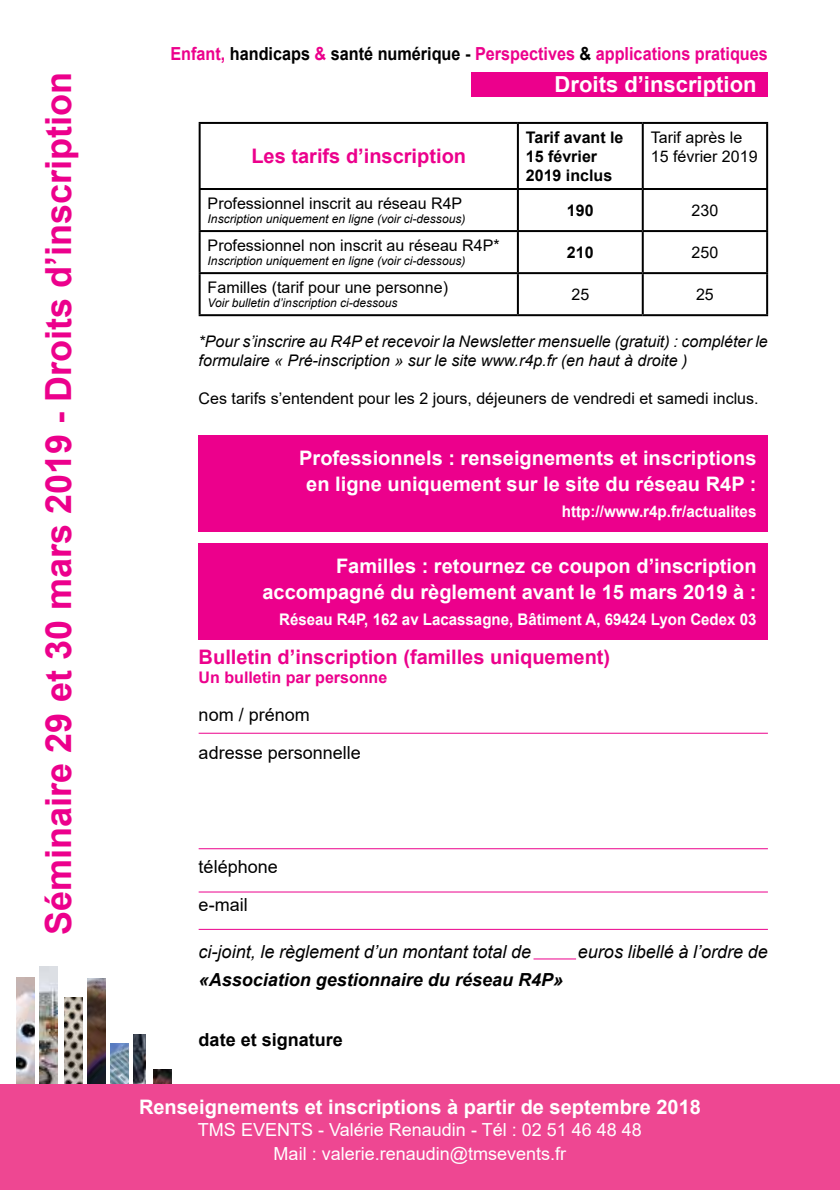
<style>
.page{position:relative;width:840px;height:1191px;background:#fff}
.page>*{position:absolute;margin:0;border:0;box-sizing:border-box;transform-origin:0 0}
.t1{font:700 36px "Arial";color:#ec008c}
.t2{font:700 22px "Arial";color:#fff}
.t3{font:700 20px/26px "Arial";color:#fff;text-align:center}
.t4{font:700 20px "Arial";color:#ec008c}
.t5{font:18px/24px "Arial";color:#fff;text-align:center}
.t6{font:700 18px "Arial";color:#ec008c;scale:.9 1}
.t7{font:italic 18px "Arial";color:#000}
.t8{font:18px/38px "Arial";color:#000}
.t9{font:italic 700 18px "Arial";color:#000}
.t10{font:700 18px "Arial";color:#000}
.t11{font:16px/19.2px "Arial";color:#000}
.t12{font:italic 16px/19.2px "Arial";color:#000}
.t13{font:700 16px "Arial";color:#fff;scale:.94 1}
.t14{font:700 16px/19.2px "Arial";color:#000}
.t15{font:700 16px "Arial";color:#fff;scale:.95 1}
.t16{font:700 16px "Arial";color:#ec008c}
.t17{font:italic 12px "Arial";color:#000}
.s1{color:#000}
</style>
<div class="page">
<img style="left:17px;top:977px;width:18px;height:107px">
<img style="left:40px;top:966px;width:18px;height:118px">
<img style="left:64px;top:997px;width:18px;height:87px">
<img style="left:88px;top:978px;width:18px;height:106px">
<img style="left:110px;top:1043px;width:18px;height:41px">
<img style="left:133px;top:1034px;width:13px;height:50px">
<img style="left:153px;top:1069px;width:18px;height:15px">
<div style="left:471px;top:72px;width:296px;height:24px;background:#ec008c"></div>
<hr style="left:198px;top:190px;width:2px;height:40px;background:#000">
<hr style="left:516px;top:190px;width:2px;height:40px;background:#000">
<hr style="left:641px;top:190px;width:2px;height:40px;background:#000">
<hr style="left:765px;top:190px;width:2px;height:40px;background:#000">
<hr style="left:198px;top:230px;width:319px;height:2px;background:#000">
<hr style="left:198px;top:232px;width:2px;height:40px;background:#000">
<hr style="left:517px;top:230px;width:125px;height:2px;background:#000">
<hr style="left:516px;top:232px;width:2px;height:40px;background:#000">
<hr style="left:642px;top:230px;width:125px;height:2px;background:#000">
<hr style="left:641px;top:232px;width:2px;height:40px;background:#000">
<hr style="left:765px;top:232px;width:2px;height:40px;background:#000">
<hr style="left:198px;top:272px;width:319px;height:2px;background:#000">
<hr style="left:198px;top:274px;width:2px;height:40px;background:#000">
<hr style="left:517px;top:272px;width:125px;height:2px;background:#000">
<hr style="left:516px;top:274px;width:2px;height:40px;background:#000">
<hr style="left:642px;top:272px;width:125px;height:2px;background:#000">
<hr style="left:641px;top:274px;width:2px;height:40px;background:#000">
<hr style="left:765px;top:274px;width:2px;height:40px;background:#000">
<hr style="left:198px;top:314px;width:319px;height:2px;background:#000">
<hr style="left:517px;top:314px;width:125px;height:2px;background:#000">
<hr style="left:642px;top:314px;width:125px;height:2px;background:#000">
<hr style="left:198px;top:122px;width:319px;height:2px;background:#000">
<hr style="left:198px;top:124px;width:2px;height:64px;background:#000">
<hr style="left:517px;top:122px;width:125px;height:2px;background:#000">
<hr style="left:516px;top:124px;width:2px;height:64px;background:#000">
<hr style="left:642px;top:122px;width:125px;height:2px;background:#000">
<hr style="left:641px;top:124px;width:2px;height:64px;background:#000">
<hr style="left:765px;top:124px;width:2px;height:64px;background:#000">
<hr style="left:198px;top:188px;width:319px;height:2px;background:#000">
<hr style="left:517px;top:188px;width:125px;height:2px;background:#000">
<hr style="left:642px;top:188px;width:125px;height:2px;background:#000">
<div style="left:0;top:1084px;width:839px;height:106px;background:#ee4792"></div>
<div style="left:198px;top:435px;width:569px;height:96px;background:#ec008c"></div>
<div style="left:198px;top:543px;width:569px;height:97px;background:#ec008c"></div>
<hr style="left:198px;top:732px;width:569px;height:1px;background:#ec008c">
<hr style="left:198px;top:848px;width:569px;height:1px;background:#ec008c">
<hr style="left:198px;top:891px;width:569px;height:1px;background:#ec008c">
<hr style="left:198px;top:929px;width:569px;height:1px;background:#ec008c">
<hr style="left:533px;top:958px;width:42px;height:1px;background:#ec008c">
<p class="t6" style="left:170px;top:41px;width:665px">Enfant, <span class="s1">handicaps</span> &amp; <span class="s1">santé numérique -</span> Perspectives <span class="s1">&amp;</span> applications pratiques</p>
<h1 class="t1" style="left:33px;top:934px;width:864px;rotate:-90deg">Séminaire 29 et 30 mars 2019 - Droits d’inscription</h1>
<p class="t2" style="left:554px;top:69px;width:203px">Droits d’inscription</p>
<p class="t14" style="left:525px;top:127px;width:99px">Tarif avant le<br>15 février<br>2019 inclus</p>
<p class="t11" style="left:650px;top:127px;width:108px">Tarif après le<br>15 février 2019</p>
<p class="t4" style="left:251px;top:142px;width:216px">Les tarifs d’inscription</p>
<p class="t11" style="left:207px;top:193px;width:256px">Professionnel inscrit au réseau R4P</p>
<p class="t17" style="left:207px;top:211px;width:259px">Inscription uniquement en ligne (voir ci-dessous)</p>
<p class="t14" style="left:566px;top:201px;width:28px">190</p>
<p class="t11" style="left:691px;top:200px;width:28px">230</p>
<p class="t11" style="left:207px;top:235px;width:293px">Professionnel non inscrit au réseau R4P*</p>
<p class="t17" style="left:207px;top:253px;width:259px">Inscription uniquement en ligne (voir ci-dessous)</p>
<p class="t14" style="left:566px;top:243px;width:28px">210</p>
<p class="t11" style="left:691px;top:243px;width:28px">250</p>
<p class="t11" style="left:207px;top:277px;width:242px">Familles (tarif pour une personne)</p>
<p class="t17" style="left:207px;top:295px;width:191px">Voir bulletin d’inscription ci-dessous</p>
<p class="t11" style="left:571px;top:285px;width:19px">25</p>
<p class="t11" style="left:695px;top:285px;width:19px">25</p>
<p class="t12" style="left:198px;top:332px;width:570px">*Pour s’inscrire au R4P et recevoir la Newsletter mensuelle (gratuit) : compléter le formulaire « Pré-inscription » sur le site www.r4p.fr (en haut à droite )</p>
<p class="t11" style="left:198px;top:389px;width:561px">Ces tarifs s’entendent pour les 2 jours, déjeuners de vendredi et samedi inclus.</p>
<p class="t3" style="left:299px;top:445px;width:458px">Professionnels : renseignements et inscriptions en ligne uniquement sur le site du réseau R4P :</p>
<p class="t15" style="left:561px;top:500px;width:206px">http://www.r4p.fr/actualites</p>
<p class="t3" style="left:262px;top:553px;width:495px;text-align:right">Familles : retournez ce coupon d’inscription accompagné du règlement avant le 15 mars 2019 à :</p>
<p class="t13" style="left:279px;top:608px;width:509px">Réseau R4P, 162 av Lacassagne, Bâtiment A, 69424 Lyon Cedex 03</p>
<p class="t4" style="left:198px;top:642px;width:413px">Bulletin d’inscription (familles uniquement)</p>
<p class="t16" style="left:198px;top:666px;width:190px">Un bulletin par personne</p>
<p class="t8" style="left:198px;top:695px;width:164px">nom / prénom adresse personnelle</p>
<p class="t8" style="left:198px;top:847px;width:81px">téléphone e-mail</p>
<p class="t7" style="left:198px;top:940px;width:334px">ci-joint, le règlement d’un montant total de</p>
<p class="t7" style="left:577px;top:940px;width:191px">euros libellé à l’ordre de</p>
<p class="t9" style="left:198px;top:967px;width:366px">«Association gestionnaire du réseau R4P»</p>
<p class="t10" style="left:198px;top:1027px;width:146px">date et signature</p>
<p class="t3" style="left:139px;top:1094px;width:563px">Renseignements et inscriptions à partir de septembre 2018</p>
<p class="t5" style="left:198px;top:1117px;width:445px">TMS EVENTS - Valérie Renaudin - Tél : 02 51 46 48 48<br>Mail : valerie.renaudin@tmsevents.fr</p>
</div>
